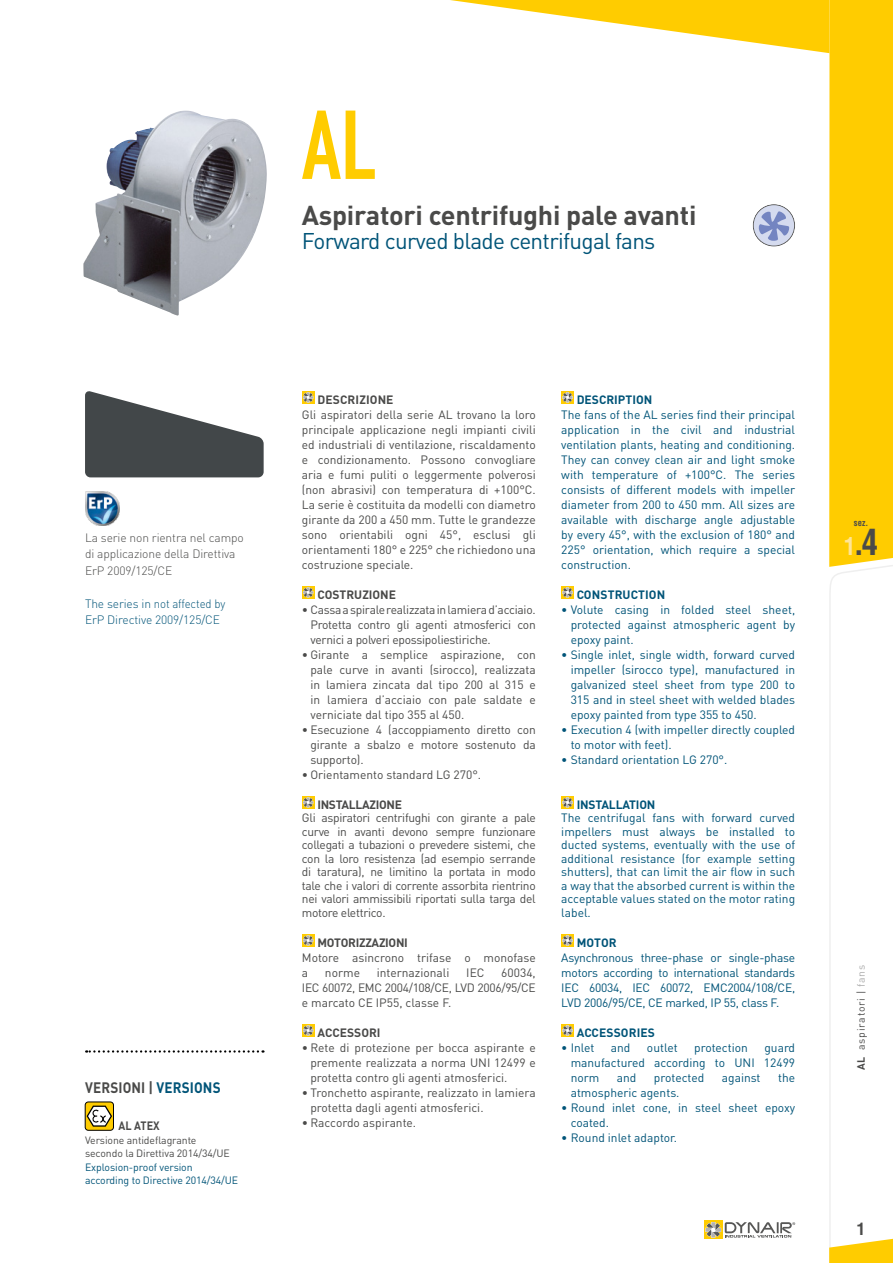
<style>
.page{position:relative;width:893px;height:1263px;background:#fff}
.page>*{position:absolute;margin:0;border:0;box-sizing:border-box;transform-origin:0 0}
.t1{font:700 96px "DIN Condensed";color:#fc0}
.t2{font:700 condensed 35.55px "Helvetica LT Std";color:#4a4a49;scale:.91 1}
.t3{font:700 27px "DIN Pro";letter-spacing:-.01em;color:#4a4a49}
.t4{font:22.5px "DIN Pro";letter-spacing:-.03em;color:#005478}
.t5{font:700 condensed 16.5px "Helvetica LT Std";color:#4a4a49}
.t6{font:700 15px "DIN Pro";letter-spacing:.01em;color:#4a4a49;scale:.9 1}
.t7{font:12px/15px "DIN Pro";color:#4a4a49;text-align:justify}
.t8{font:12px/15px "DIN Pro";color:#005478;text-align:justify}
.t9{font:300 12px/16.5px "DIN Pro";letter-spacing:-.01em;color:#4a4a49}
.t10{font:700 12px "DIN Pro";color:#005478}
.t11{font:300 12px/16.5px "DIN Pro";letter-spacing:-.01em;color:#005478}
.t12{font:700 12px "DIN Pro";color:#4a4a49}
.t13{font:700 12px "DIN Pro";letter-spacing:-.025em;color:#4a4a49}
.t14{font:700 12px "DIN Pro";color:#4a4a49;scale:.9 1}
.t15{font:10.5px/13.5px "DIN Pro";letter-spacing:-.01em;color:#005478}
.t16{font:10.5px/13.5px "DIN Pro";letter-spacing:-.01em;color:#4a4a49}
.t17{font:10.5px "DIN Pro";letter-spacing:.075em;color:#4a4a49}
.t18{font:700 condensed 8.85px "Helvetica LT Std";color:#4a4a49;scale:.96 1}
.s1{color:#005478}
.s2{font-size:24px;color:#ffe596}
.s3{font-weight:700}
.s4{color:#adadad}
</style>
<div class="page">
<svg style="left:829px;top:573px;width:13px;height:664px"></svg>
<div style="left:704px;top:1220px;width:19px;height:19px;background:#fc0"></div>
<svg style="left:705px;top:1222px;width:90px;height:16px"></svg>
<svg style="left:829px;top:1237px;width:64px;height:26px"></svg>
<div style="left:302px;top:391px;width:12px;height:13px;background:#fc0"></div>
<svg style="left:303px;top:392px;width:10px;height:11px"></svg>
<div style="left:302px;top:586px;width:12px;height:13px;background:#fc0"></div>
<svg style="left:303px;top:587px;width:10px;height:11px"></svg>
<div style="left:302px;top:796px;width:12px;height:13px;background:#fc0"></div>
<svg style="left:303px;top:797px;width:10px;height:11px"></svg>
<div style="left:302px;top:934px;width:12px;height:13px;background:#fc0"></div>
<svg style="left:303px;top:935px;width:10px;height:11px"></svg>
<div style="left:302px;top:1024px;width:12px;height:13px;background:#fc0"></div>
<svg style="left:303px;top:1025px;width:10px;height:11px"></svg>
<div style="left:561px;top:586px;width:13px;height:13px;background:#fc0"></div>
<svg style="left:562px;top:587px;width:11px;height:11px"></svg>
<div style="left:561px;top:796px;width:13px;height:13px;background:#fc0"></div>
<svg style="left:562px;top:797px;width:11px;height:11px"></svg>
<div style="left:561px;top:934px;width:13px;height:13px;background:#fc0"></div>
<svg style="left:562px;top:935px;width:11px;height:11px"></svg>
<div style="left:561px;top:1024px;width:13px;height:13px;background:#fc0"></div>
<svg style="left:562px;top:1025px;width:11px;height:11px"></svg>
<img style="left:83px;top:111px;width:184px;height:205px">
<div style="left:85px;top:1102px;width:28px;height:28px;background:#fc0;border-radius:3px"></div>
<div style="left:85px;top:1102px;width:29px;height:28px;border:1px solid #000;border-radius:3px"></div>
<svg style="left:87px;top:1105px;width:25px;height:22px"></svg>
<svg style="left:86px;top:1050px;width:177px;height:2px"></svg>
<svg style="left:450px;top:0;width:443px;height:573px"></svg>
<svg style="left:85px;top:391px;width:179px;height:86px"></svg>
<img style="left:85px;top:492px;width:34px;height:34px">
<p class="t9" style="left:85px;top:529px;width:160px">La serie non rientra nel campo di applicazione della Direttiva<br>ErP 2009/125/CE</p>
<p class="t11" style="left:85px;top:595px;width:142px">The series in not affected by<br>ErP Directive 2009/125/CE</p>
<p class="t6" style="left:85px;top:1077px;width:152px">VERSIONI | <span class="s1">VERSIONS</span></p>
<p class="t14" style="left:119px;top:1118px;width:47px">AL ATEX</p>
<p class="t16" style="left:85px;top:1133px;width:146px">Versione antideflagrante secondo la Direttiva 2014/34/UE</p>
<p class="t15" style="left:85px;top:1160px;width:155px">Explosion-proof version according to Directive 2014/34/UE</p>
<h1 class="t1" style="left:302px;top:81px;width:76px">AL</h1>
<h3 class="t3" style="left:302px;top:197px;width:396px">Aspiratori centrifughi pale avanti</h3>
<h3 class="t4" style="left:302px;top:225px;width:355px">Forward curved blade centrifugal fans</h3>
<p class="t12" style="left:317px;top:391px;width:78px">DESCRIZIONE</p>
<p class="t7" style="left:302px;top:406px;width:235px">Gli aspiratori della serie AL trovano la loro principale applicazione negli impianti civili ed industriali di ventilazione, riscaldamento e condizionamento. Possono convogliare aria e fumi puliti o leggermente polverosi (non abrasivi) con temperatura di +100°C.<br>La serie è costituita da modelli con diametro girante da 200 a 450 mm. Tutte le grandezze sono orientabili ogni 45°, esclusi gli orientamenti 180° e 225° che richiedono una costruzione speciale.</p>
<p class="t12" style="left:317px;top:586px;width:80px">COSTRUZIONE</p>
<p class="t7" style="left:310px;top:601px;width:227px;text-indent:-9px">• Cassa a spirale realizzata in lamiera d’acciaio.<br>Protetta contro gli agenti atmosferici con vernici a polveri epossipoliestiriche.</p>
<p class="t7" style="left:310px;top:646px;width:227px;text-indent:-9px">• Girante a semplice aspirazione, con pale curve in avanti (sirocco), realizzata in lamiera zincata dal tipo 200 al 315 e in lamiera d’acciaio con pale saldate e verniciate dal tipo 355 al 450.</p>
<p class="t7" style="left:310px;top:721px;width:227px;text-indent:-9px">• Esecuzione 4 (accoppiamento diretto con girante a sbalzo e motore sostenuto da supporto).</p>
<p class="t7" style="left:302px;top:766px;width:181px">• Orientamento standard LG 270°.</p>
<p class="t13" style="left:317px;top:796px;width:86px">INSTALLAZIONE</p>
<p class="t7" style="left:302px;top:811px;width:235px;line-height:13.5px">Gli aspiratori centrifughi con girante a pale curve in avanti devono sempre funzionare collegati a tubazioni o prevedere sistemi, che con la loro resistenza (ad esempio serrande di taratura), ne limitino la portata in modo tale che i valori di corrente assorbita rientrino nei valori ammissibili riportati sulla targa del motore elettrico.</p>
<p class="t13" style="left:317px;top:934px;width:92px">MOTORIZZAZIONI</p>
<p class="t7" style="left:302px;top:949px;width:235px">Motore asincrono trifase o monofase a</p>
<p class="t7" style="left:302px;top:964px;width:235px;text-indent:199px">60034, IEC 60072, EMC 2004/108/CE, LVD 2006/95/CE e marcato CE IP55, classe F.</p>
<p class="t12" style="left:317px;top:1024px;width:65px">ACCESSORI</p>
<p class="t7" style="left:310px;top:1039px;width:227px;text-indent:-9px">• Rete di protezione per bocca aspirante e premente realizzata a norma UNI 12499 e protetta contro gli agenti atmosferici.</p>
<p class="t7" style="left:310px;top:1084px;width:227px;text-indent:-9px">• Tronchetto aspirante, realizzato in lamiera protetta dagli agenti atmosferici.</p>
<p class="t7" style="left:302px;top:1114px;width:116px">• Raccordo aspirante.</p>
<p class="t7" style="left:325px;top:964px;width:37px">norme</p>
<p class="t7" style="left:377px;top:964px;width:74px">internazionali</p>
<p class="t7" style="left:466px;top:964px;width:20px">IEC</p>
<p class="t10" style="left:577px;top:391px;width:77px">DESCRIPTION</p>
<p class="t8" style="left:561px;top:406px;width:235px">The fans of the AL series find their principal application in the civil and industrial ventilation plants, heating and conditioning.<br>They can convey clean air and light smoke with temperature of +100°C. The series consists of different models with impeller diameter from 200 to 450 mm. All sizes are available with discharge angle adjustable by every 45°, with the exclusion of 180° and 225° orientation, which require a special construction.</p>
<p class="t10" style="left:577px;top:586px;width:90px">CONSTRUCTION</p>
<p class="t8" style="left:571px;top:601px;width:226px;text-indent:-9px">• Volute casing in folded steel sheet, protected against atmospheric agent by epoxy paint.</p>
<p class="t8" style="left:571px;top:646px;width:226px;text-indent:-9px">• Single inlet, single width, forward curved impeller (sirocco type), manufactured in galvanized steel sheet from type 200 to 315 and in steel sheet with welded blades epoxy painted from type 355 to 450.</p>
<p class="t8" style="left:571px;top:721px;width:226px;text-indent:-9px">• Execution 4 (with impeller directly coupled to motor with feet).</p>
<p class="t8" style="left:561px;top:751px;width:168px">• Standard orientation LG 270°.</p>
<p class="t10" style="left:577px;top:796px;width:80px">INSTALLATION</p>
<p class="t8" style="left:561px;top:811px;width:235px;line-height:13.5px">The centrifugal fans with forward curved impellers must always be installed to ducted systems, eventually with the use of additional resistance (for example setting shutters), that can limit the air flow in such a way that the absorbed current is within the acceptable values stated on the motor rating label.</p>
<p class="t10" style="left:577px;top:934px;width:41px">MOTOR</p>
<p class="t8" style="left:561px;top:949px;width:235px">Asynchronous three-phase or single-phase motors according to international standards IEC 60034, IEC 60072, EMC2004/108/CE, LVD 2006/95/CE, CE marked, IP 55, class F.</p>
<p class="t10" style="left:577px;top:1024px;width:80px">ACCESSORIES</p>
<p class="t8" style="left:561px;top:1039px;width:35px">• Inlet</p>
<p class="t8" style="left:611px;top:1039px;width:21px">and</p>
<p class="t8" style="left:647px;top:1039px;width:32px">outlet</p>
<p class="t8" style="left:694px;top:1039px;width:55px">protection</p>
<p class="t8" style="left:571px;top:1039px;width:226px;text-indent:194px">guard manufactured according to UNI 12499 norm</p>
<p class="t8" style="left:617px;top:1069px;width:21px">and</p>
<p class="t8" style="left:654px;top:1069px;width:52px">protected</p>
<p class="t8" style="left:722px;top:1069px;width:40px">against</p>
<p class="t8" style="left:778px;top:1069px;width:19px">the</p>
<p class="t8" style="left:571px;top:1084px;width:110px">atmospheric agents.</p>
<p class="t8" style="left:571px;top:1099px;width:226px;text-indent:-9px">• Round inlet cone, in steel sheet epoxy coated.</p>
<p class="t8" style="left:561px;top:1129px;width:117px">• Round inlet adaptor.</p>
<p class="t18" style="left:854px;top:517px;width:16px">sez.</p>
<h2 class="t2" style="left:844px;top:520px;width:39px"><span class="s2">1</span>.4</h2>
<p class="t17" style="left:854px;top:1070px;width:107px;rotate:-90deg"><span class="s3">AL</span> aspiratori | <span class="s4">fans</span></p>
<h3 class="t5" style="left:857px;top:1219px;width:10px">1</h3>
</div>
